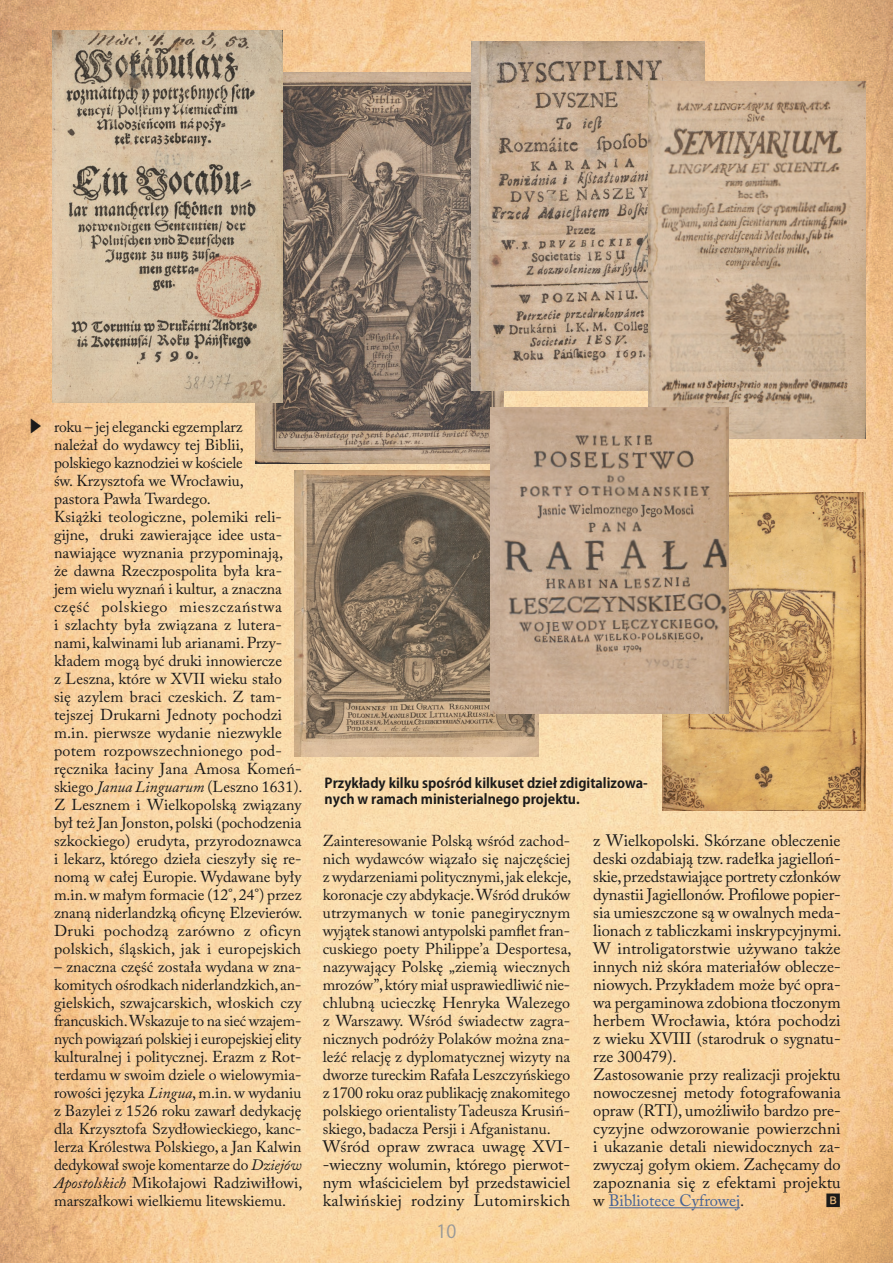
<style>
.page{position:relative;width:893px;height:1263px;background:#fff}
.page>*{position:absolute;margin:0;border:0;box-sizing:border-box;transform-origin:0 0}
.t1{font:18px "Koz Go Pr 6 N";color:#979898}
.tekst_główny{font:16.5px/18px "Adobe Caslon Pro";letter-spacing:.005em;color:#1b1a1a;text-align:justify}
.tekst_główny-2{font:15.75px/18px "Adobe Caslon Pro";letter-spacing:.005em;color:#1b1a1a;text-align:justify}
.t2{font:15.75px "Koz Go Pr 6 N";color:#1b1a1a}
.t3{font:15px "Koz Go Pr 6 N";color:#1b1a1a}
.t4{font:700 13.5px/16.5px "Koz Go Pr 6 N";color:#1b1a1a}
.s1{font-style:italic}
.s2{color:#456296}
</style>
<div class="page">
<img style="left:0;top:0;width:893px;height:1263px">
<img style="left:295px;top:470px;width:244px;height:287px">
<img style="left:256px;top:72px;width:247px;height:392px">
<img style="left:52px;top:30px;width:230px;height:372px">
<img style="left:472px;top:41px;width:233px;height:350px">
<img style="left:649px;top:82px;width:217px;height:356px">
<img style="left:662px;top:492px;width:204px;height:318px">
<hr style="left:609px;top:1207px;width:131px;height:1px;background:#456296">
<img style="left:491px;top:407px;width:237px;height:306px">
<p class="t2" style="left:27px;top:417px;width:17px">▶</p>
<p class="tekst_główny-2" style="left:54px;top:418px;width:191px">roku – jej elegancki egzemplarz należał do wydawcy tej Biblii, polskiego kaznodziei w kościele św. Krzysztofa we Wrocławiu, pastora Pawła Twardego.</p>
<p class="tekst_główny-2" style="left:54px;top:508px;width:250px;text-align:left">Książki teologiczne, polemiki reli&shy;gijne, druki zawierające idee usta&shy;nawiające wyznania przypominają,<br>że dawna Rzeczpospolita była kra&shy;jem wielu wyznań i kultur, a znaczna część polskiego mieszczaństwa<br>i szlachty była związana z lutera&shy;nami, kalwinami lub arianami. Przy&shy;kładem mogą być druki innowiercze<br>z Leszna, które w XVII wieku stało się azylem braci czeskich. Z tam&shy;tejszej Drukarni Jednoty pochodzi m.in. pierwsze wydanie niezwykle potem rozpowszechnionego pod&shy;ręcznika łaciny Jana Amosa Komeń&shy;skiego <span class="s1">Janua Linguarum</span> (Leszno 1631).<br>Z Lesznem i Wielkopolską związany był też Jan Jonston, polski (pochodzenia szkockiego) erudyta, przyrodoznawca i lekarz, którego dzieła cieszyły się re&shy;nomą w całej Europie. Wydawane były m.in. w małym formacie (12°, 24°) przez znaną niderlandzką oficynę Elzevierów.</p>
<p class="tekst_główny-2" style="left:54px;top:922px;width:249px">Druki pochodzą zarówno z oficyn polskich, śląskich, jak i europejskich</p>
<p class="tekst_główny-2" style="left:54px;top:958px;width:250px">– znaczna część została wydana w zna&shy;komitych ośrodkach niderlandzkich, an&shy;gielskich, szwajcarskich, włoskich czy francuskich. Wskazuje to na sieć wzajem&shy;nych powiązań polskiej i europejskiej elity kulturalnej i politycznej. Erazm z Rot&shy;terdamu w swoim dziele o wielowymia&shy;rowości języka <span class="s1">Lingua</span>, m.in. w wydaniu z Bazylei z 1526 roku zawarł dedykację dla Krzysztofa Szydłowieckiego, kanc&shy;lerza Królestwa Polskiego, a Jan Kalwin dedykował swoje komentarze do <span class="s1">Dziejów Apostolskich</span> Mikołajowi Radziwiłłowi, marszałkowi wielkiemu litewskiemu.</p>
<p class="t4" style="left:325px;top:775px;width:325px">Przykłady kilku spośród kilkuset dzieł zdigitalizowa&shy;nych w ramach ministerialnego projektu.</p>
<p class="tekst_główny-2" style="left:323px;top:832px;width:250px">Zainteresowanie Polską wśród zachod&shy;nich wydawców wiązało się najczęściej z wydarzeniami politycznymi, jak elekcje, koronacje czy abdykacje. Wśród druków utrzymanych w tonie panegirycznym wyjątek stanowi antypolski pamflet fran&shy;cuskiego poety Philippe’a Desportesa, nazywający Polskę „ziemią wiecznych mrozów”, który miał usprawiedliwić nie&shy;chlubną ucieczkę Henryka Walezego z Warszawy. Wśród świadectw zagra&shy;nicznych podróży Polaków można zna&shy;leźć relację z dyplomatycznej wizyty na dworze tureckim Rafała Leszczyńskiego z 1700 roku oraz publikację znakomitego polskiego orientalisty Tadeusza Krusiń&shy;skiego, badacza Persji i Afganistanu.</p>
<p class="tekst_główny" style="left:323px;top:1137px;width:249px">Wśród opraw zwraca uwagę XVI--wieczny wolumin, którego pierwot&shy;nym właścicielem był przedstawiciel kalwińskiej rodziny Lutomirskich</p>
<p class="t1" style="left:437px;top:1221px;width:21px">10</p>
<p class="tekst_główny" style="left:593px;top:831px;width:250px">z Wielkopolski. Skórzane obleczenie deski ozdabiają tzw. radełka jagielloń&shy;skie, przedstawiające portrety członków dynastii Jagiellonów. Profilowe popier&shy;sia umieszczone są w owalnych meda&shy;lionach z tabliczkami inskrypcyjnymi.</p>
<p class="tekst_główny" style="left:593px;top:939px;width:249px">W introligatorstwie używano także innych niż skóra materiałów oblecze&shy;niowych. Przykładem może być opra&shy;wa pergaminowa zdobiona tłoczonym herbem Wrocławia, która pochodzi z wieku XVIII (starodruk o sygnatu&shy;rze 300479).</p>
<p class="tekst_główny" style="left:593px;top:1065px;width:249px">Zastosowanie przy realizacji projektu nowoczesnej metody fotografowania opraw (RTI), umożliwiło bardzo pre&shy;cyzyjne odwzorowanie powierzchni i ukazanie detali niewidocznych za&shy;zwyczaj gołym okiem. Zachęcamy do zapoznania się z efektami projektu w <span class="s2">Bibliotece Cyfrowej</span>.</p>
<p class="t3" style="left:826px;top:1192px;width:16px">B</p>
</div>
